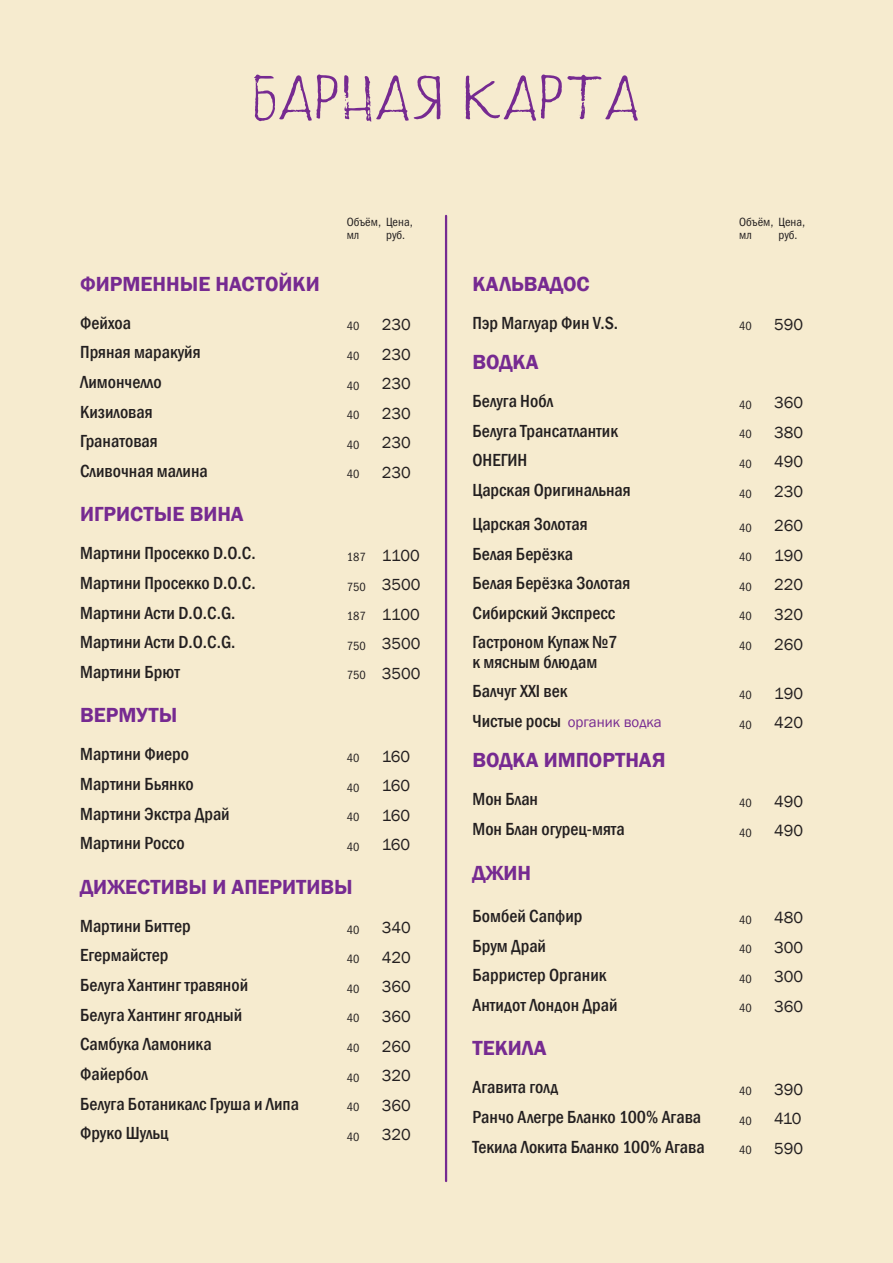
<style>
.page{position:relative;width:893px;height:1263px;background:#f6ebcf}
.page>*{position:absolute;margin:0;border:0;box-sizing:border-box;transform-origin:0 0}
.t1{font:63px "Sweet Saturday Sans";letter-spacing:.05em;color:#762a91}
.t2{font:600 21px "Franklin Gothic";color:#762a91}
.t3{font:500 condensed 18px/19.5px "Franklin Gothic";color:#231f20}
.t4{font:16.5px "Franklin Gothic";color:#231f20}
.t5{font:15px "Franklin Gothic";color:#762a91}
.t6{font:12px/13.5px "Franklin Gothic Book Cond ITC";color:#231f20}
.s1{font-family:"Franklin Gothic Book Cond ITC";font-size:12px}
.s2{font-weight:500;font-stretch:condensed;font-size:18px;color:#231f20}
</style>
<div class="page">
<hr style="left:445px;top:216px;width:2px;height:965px;background:#762a91">
<h1 class="t1" style="left:255px;top:63px;width:385px">барная карта</h1>
<p class="t6" style="left:347px;top:215px;width:67px">Объём, Цена, мл</p>
<p class="t6" style="left:386px;top:229px;width:21px">руб.</p>
<p class="t6" style="left:739px;top:215px;width:67px">Объём, Цена, мл</p>
<p class="t6" style="left:778px;top:229px;width:21px">руб.</p>
<p class="t2" style="left:80px;top:271px;width:241px">ФИРМЕННЫЕ НАСТОЙКИ</p>
<p class="t3" style="left:80px;top:313px;width:52px">Фейхоа</p>
<p class="t6" style="left:347px;top:320px;width:14px">40</p>
<p class="t4" style="left:382px;top:314px;width:31px">230</p>
<p class="t3" style="left:80px;top:342px;width:122px">Пряная маракуйя</p>
<p class="t6" style="left:347px;top:349px;width:14px">40</p>
<p class="t4" style="left:382px;top:344px;width:31px">230</p>
<p class="t3" style="left:80px;top:372px;width:83px">Лимончелло</p>
<p class="t6" style="left:347px;top:379px;width:14px">40</p>
<p class="t4" style="left:382px;top:373px;width:31px">230</p>
<p class="t3" style="left:80px;top:402px;width:74px">Кизиловая</p>
<p class="t6" style="left:347px;top:408px;width:14px">40</p>
<p class="t4" style="left:382px;top:403px;width:31px">230</p>
<p class="t3" style="left:80px;top:431px;width:79px">Гранатовая</p>
<p class="t6" style="left:347px;top:438px;width:14px">40</p>
<p class="t4" style="left:382px;top:433px;width:31px">230</p>
<p class="t3" style="left:80px;top:461px;width:129px">Сливочная малина</p>
<p class="t6" style="left:347px;top:468px;width:14px">40</p>
<p class="t4" style="left:382px;top:462px;width:31px">230</p>
<p class="t2" style="left:80px;top:501px;width:165px">ИГРИСТЫЕ ВИНА</p>
<p class="t3" style="left:80px;top:543px;width:177px">Мартини Просекко D.O.C.</p>
<p class="t4" style="left:347px;top:545px;width:74px"><span class="s1">187</span> 1100</p>
<p class="t3" style="left:80px;top:573px;width:177px">Мартини Просекко D.O.C.</p>
<p class="t4" style="left:347px;top:574px;width:75px"><span class="s1">750</span> 3500</p>
<p class="t3" style="left:80px;top:603px;width:157px">Мартини Асти D.O.C.G.</p>
<p class="t4" style="left:347px;top:604px;width:74px"><span class="s1">187</span> 1100</p>
<p class="t3" style="left:80px;top:632px;width:157px">Мартини Асти D.O.C.G.</p>
<p class="t4" style="left:347px;top:634px;width:75px"><span class="s1">750</span> 3500</p>
<p class="t3" style="left:80px;top:662px;width:101px">Мартини Брют</p>
<p class="t4" style="left:347px;top:663px;width:75px"><span class="s1">750</span> 3500</p>
<p class="t2" style="left:80px;top:702px;width:99px">ВЕРМУТЫ</p>
<p class="t3" style="left:80px;top:744px;width:110px">Мартини Фиеро</p>
<p class="t6" style="left:347px;top:751px;width:14px">40</p>
<p class="t4" style="left:382px;top:746px;width:30px">160</p>
<p class="t3" style="left:80px;top:774px;width:115px">Мартини Бьянко</p>
<p class="t6" style="left:347px;top:781px;width:14px">40</p>
<p class="t4" style="left:382px;top:775px;width:30px">160</p>
<p class="t3" style="left:80px;top:804px;width:151px">Мартини Экстра Драй</p>
<p class="t6" style="left:347px;top:810px;width:14px">40</p>
<p class="t4" style="left:382px;top:805px;width:30px">160</p>
<p class="t3" style="left:80px;top:833px;width:106px">Мартини Россо</p>
<p class="t6" style="left:347px;top:840px;width:14px">40</p>
<p class="t4" style="left:382px;top:835px;width:30px">160</p>
<p class="t2" style="left:80px;top:874px;width:274px">ДИЖЕСТИВЫ И АПЕРИТИВЫ</p>
<p class="t3" style="left:80px;top:916px;width:112px">Мартини Биттер</p>
<p class="t6" style="left:347px;top:923px;width:14px">40</p>
<p class="t4" style="left:382px;top:917px;width:31px">340</p>
<p class="t3" style="left:80px;top:945px;width:90px">Егермайстер</p>
<p class="t6" style="left:347px;top:952px;width:14px">40</p>
<p class="t4" style="left:382px;top:947px;width:31px">420</p>
<p class="t3" style="left:80px;top:975px;width:170px">Белуга Хантинг травяной</p>
<p class="t6" style="left:347px;top:982px;width:14px">40</p>
<p class="t4" style="left:382px;top:976px;width:31px">360</p>
<p class="t3" style="left:80px;top:1005px;width:164px">Белуга Хантинг ягодный</p>
<p class="t6" style="left:347px;top:1012px;width:14px">40</p>
<p class="t4" style="left:382px;top:1006px;width:31px">360</p>
<p class="t3" style="left:80px;top:1034px;width:133px">Самбука Ламоника</p>
<p class="t6" style="left:347px;top:1041px;width:14px">40</p>
<p class="t4" style="left:382px;top:1036px;width:31px">260</p>
<p class="t3" style="left:80px;top:1064px;width:69px">Файербол</p>
<p class="t6" style="left:347px;top:1071px;width:14px">40</p>
<p class="t4" style="left:382px;top:1065px;width:31px">320</p>
<p class="t3" style="left:80px;top:1094px;width:220px">Белуга Ботаникалс Груша и Липа</p>
<p class="t6" style="left:347px;top:1100px;width:14px">40</p>
<p class="t4" style="left:382px;top:1095px;width:31px">360</p>
<p class="t3" style="left:80px;top:1123px;width:90px">Фруко Шульц</p>
<p class="t6" style="left:347px;top:1130px;width:14px">40</p>
<p class="t4" style="left:382px;top:1124px;width:31px">320</p>
<p class="t2" style="left:472px;top:271px;width:119px">КАЛЬВАДОС</p>
<p class="t3" style="left:472px;top:313px;width:147px">Пэр Маглуар Фин V.S.</p>
<p class="t6" style="left:739px;top:320px;width:14px">40</p>
<p class="t4" style="left:774px;top:314px;width:31px">590</p>
<p class="t2" style="left:472px;top:349px;width:68px">ВОДКА</p>
<p class="t3" style="left:472px;top:391px;width:82px">Белуга Нобл</p>
<p class="t6" style="left:739px;top:398px;width:14px">40</p>
<p class="t4" style="left:774px;top:392px;width:31px">360</p>
<p class="t3" style="left:472px;top:421px;width:147px">Белуга Трансатлантик</p>
<p class="t6" style="left:739px;top:428px;width:14px">40</p>
<p class="t4" style="left:774px;top:422px;width:31px">380</p>
<p class="t3" style="left:472px;top:450px;width:56px">ОНЕГИН</p>
<p class="t6" style="left:739px;top:457px;width:14px">40</p>
<p class="t4" style="left:774px;top:452px;width:31px">490</p>
<p class="t3" style="left:472px;top:480px;width:160px">Царская Оригинальная</p>
<p class="t6" style="left:739px;top:487px;width:14px">40</p>
<p class="t4" style="left:774px;top:481px;width:31px">230</p>
<p class="t3" style="left:472px;top:514px;width:117px">Царская Золотая</p>
<p class="t6" style="left:739px;top:521px;width:14px">40</p>
<p class="t4" style="left:774px;top:515px;width:31px">260</p>
<p class="t3" style="left:472px;top:544px;width:102px">Белая Берёзка</p>
<p class="t6" style="left:739px;top:550px;width:14px">40</p>
<p class="t4" style="left:774px;top:545px;width:30px">190</p>
<p class="t3" style="left:472px;top:573px;width:159px">Белая Берёзка Золотая</p>
<p class="t6" style="left:739px;top:580px;width:14px">40</p>
<p class="t4" style="left:774px;top:575px;width:31px">220</p>
<p class="t3" style="left:472px;top:603px;width:144px">Сибирский Экспресс</p>
<p class="t6" style="left:739px;top:610px;width:14px">40</p>
<p class="t4" style="left:774px;top:604px;width:31px">320</p>
<p class="t3" style="left:472px;top:632px;width:146px">Гастроном Купаж №7 к мясным блюдам</p>
<p class="t6" style="left:739px;top:639px;width:14px">40</p>
<p class="t4" style="left:774px;top:634px;width:31px">260</p>
<p class="t3" style="left:472px;top:681px;width:97px">Балчуг XXI век</p>
<p class="t6" style="left:739px;top:688px;width:14px">40</p>
<p class="t4" style="left:774px;top:683px;width:30px">190</p>
<p class="t5" style="left:472px;top:713px;width:191px"><span class="s2">Чистые росы</span> органик водка</p>
<p class="t6" style="left:739px;top:718px;width:14px">40</p>
<p class="t4" style="left:774px;top:712px;width:31px">420</p>
<p class="t2" style="left:472px;top:747px;width:195px">ВОДКА ИМПОРТНАЯ</p>
<p class="t3" style="left:472px;top:789px;width:67px">Мон Блан</p>
<p class="t6" style="left:739px;top:796px;width:14px">40</p>
<p class="t4" style="left:774px;top:791px;width:31px">490</p>
<p class="t3" style="left:472px;top:819px;width:154px">Мон Блан огурец-мята</p>
<p class="t6" style="left:739px;top:826px;width:14px">40</p>
<p class="t4" style="left:774px;top:820px;width:31px">490</p>
<p class="t2" style="left:472px;top:859px;width:60px">ДЖИН</p>
<p class="t3" style="left:472px;top:906px;width:112px">Бомбей Сапфир</p>
<p class="t6" style="left:739px;top:913px;width:14px">40</p>
<p class="t4" style="left:774px;top:907px;width:31px">480</p>
<p class="t3" style="left:472px;top:935px;width:75px">Брум Драй</p>
<p class="t6" style="left:739px;top:942px;width:14px">40</p>
<p class="t4" style="left:774px;top:937px;width:31px">300</p>
<p class="t3" style="left:472px;top:965px;width:136px">Барристер Органик</p>
<p class="t6" style="left:739px;top:972px;width:14px">40</p>
<p class="t4" style="left:774px;top:966px;width:31px">300</p>
<p class="t3" style="left:472px;top:995px;width:147px">Антидот Лондон Драй</p>
<p class="t6" style="left:739px;top:1002px;width:14px">40</p>
<p class="t4" style="left:774px;top:996px;width:31px">360</p>
<p class="t2" style="left:472px;top:1035px;width:76px">ТЕКИЛА</p>
<p class="t3" style="left:472px;top:1077px;width:87px">Агавита голд</p>
<p class="t6" style="left:739px;top:1084px;width:14px">40</p>
<p class="t4" style="left:774px;top:1079px;width:31px">390</p>
<p class="t3" style="left:472px;top:1107px;width:230px">Ранчо Алегре Бланко 100% Агава</p>
<p class="t6" style="left:739px;top:1114px;width:14px">40</p>
<p class="t4" style="left:774px;top:1108px;width:29px">410</p>
<p class="t3" style="left:472px;top:1137px;width:234px">Текила Локита Бланко 100% Агава</p>
<p class="t6" style="left:739px;top:1143px;width:14px">40</p>
<p class="t4" style="left:774px;top:1138px;width:31px">590</p>
</div>
